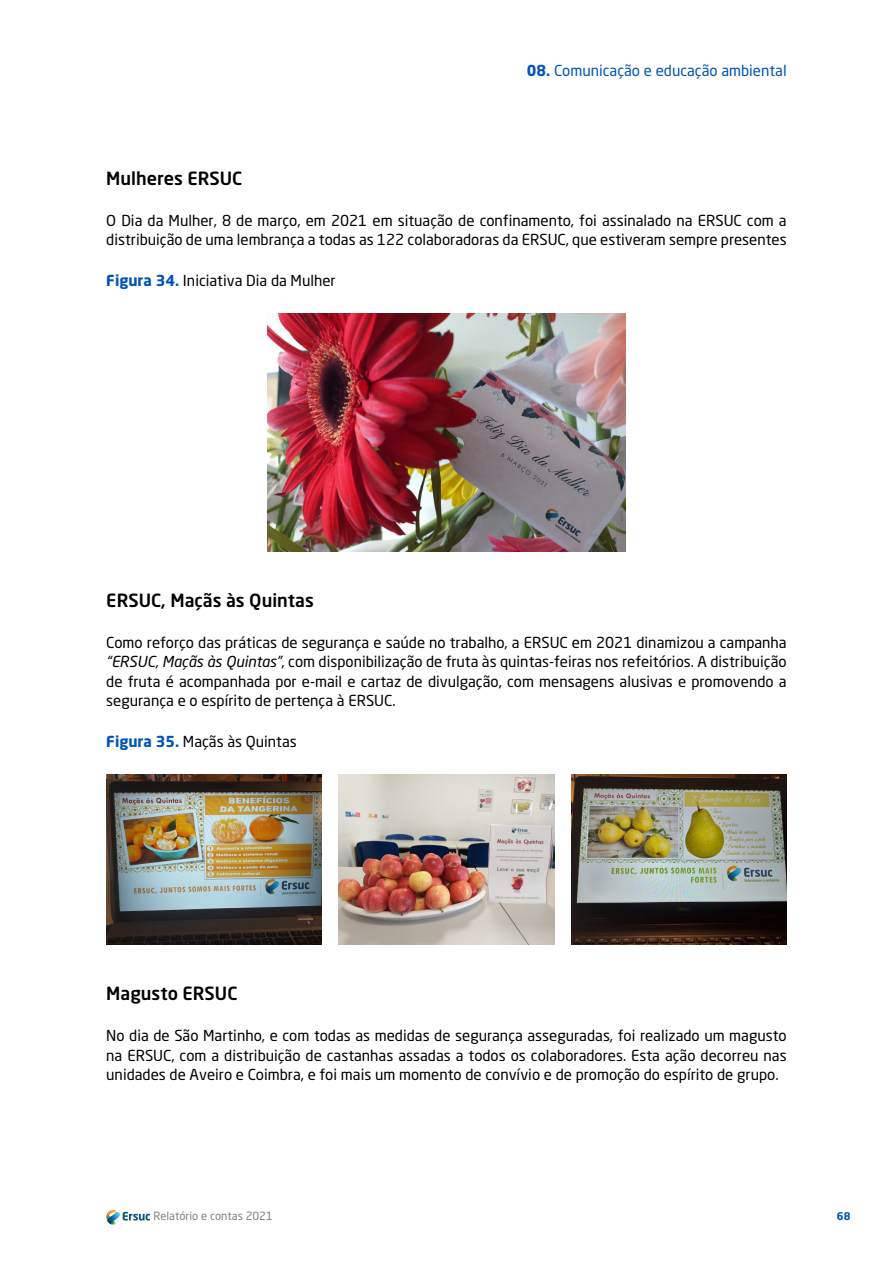
<style>
.page{position:relative;width:893px;height:1263px;background:#fff}
.page>*{position:absolute;margin:0;border:0;box-sizing:border-box;transform-origin:0 0}
.t1{font:500 18px "Neo Sans";color:#000}
.t2{font:15px/19.5px "Neo Sans Std";color:#000;text-align:justify}
.t3{font:15px "Neo Sans Std";color:#0053b8}
.t4{font:11.25px "Neo Sans Std";color:#7f7f7f}
.t5{font:700 10.5px "Neo Sans";color:#0053b8}
.s1{font-family:"Neo Sans";font-weight:700}
.s2{font-family:"Neo Sans";font-weight:700;color:#0053b8}
.s3{font-family:"Neo Sans";font-style:italic}
</style>
<div class="page">
<img style="left:267px;top:314px;width:359px;height:238px">
<img style="left:106px;top:775px;width:216px;height:170px">
<img style="left:339px;top:775px;width:215px;height:170px">
<img style="left:571px;top:775px;width:216px;height:170px">
<svg style="left:106px;top:1210px;width:44px;height:15px"></svg>
<p class="t3" style="left:527px;top:61px;width:261px"><span class="s1">08.</span> Comunicação e educação ambiental</p>
<p class="t1" style="left:106px;top:167px;width:138px">Mulheres ERSUC</p>
<p class="t2" style="left:106px;top:210px;width:682px">O Dia da Mulher, 8 de março, em 2021 em situação de confinamento, foi assinalado na ERSUC com a distribuição de uma lembrança a todas as 122 colaboradoras da ERSUC, que estiveram sempre presentes</p>
<p class="t2" style="left:106px;top:270px;width:231px"><span class="s2">Figura 34.</span> Iniciativa Dia da Mulher</p>
<p class="t1" style="left:106px;top:589px;width:209px">ERSUC, Maçãs às Quintas</p>
<p class="t2" style="left:106px;top:632px;width:682px">Como reforço das práticas de segurança e saúde no trabalho, a ERSUC em 2021 dinamizou a campanha <span class="s3">“ERSUC, Maçãs às Quintas”</span>, com disponibilização de fruta às quintas-feiras nos refeitórios. A distribuição de fruta é acompanhada por e-mail e cartaz de divulgação, com mensagens alusivas e promovendo a segurança e o espírito de pertença à ERSUC.</p>
<p class="t2" style="left:106px;top:732px;width:192px"><span class="s2">Figura 35.</span> Maçãs às Quintas</p>
<p class="t1" style="left:106px;top:982px;width:133px">Magusto ERSUC</p>
<p class="t2" style="left:106px;top:1025px;width:682px">No dia de São Martinho, e com todas as medidas de segurança asseguradas, foi realizado um magusto na ERSUC, com a distribuição de castanhas assadas a todos os colaboradores. Esta ação decorreu nas unidades de Aveiro e Coimbra, e foi mais um momento de convívio e de promoção do espírito de grupo.</p>
<p class="t4" style="left:153px;top:1209px;width:121px">Relatório e contas 2021</p>
<p class="t5" style="left:837px;top:1210px;width:15px">68</p>
</div>
